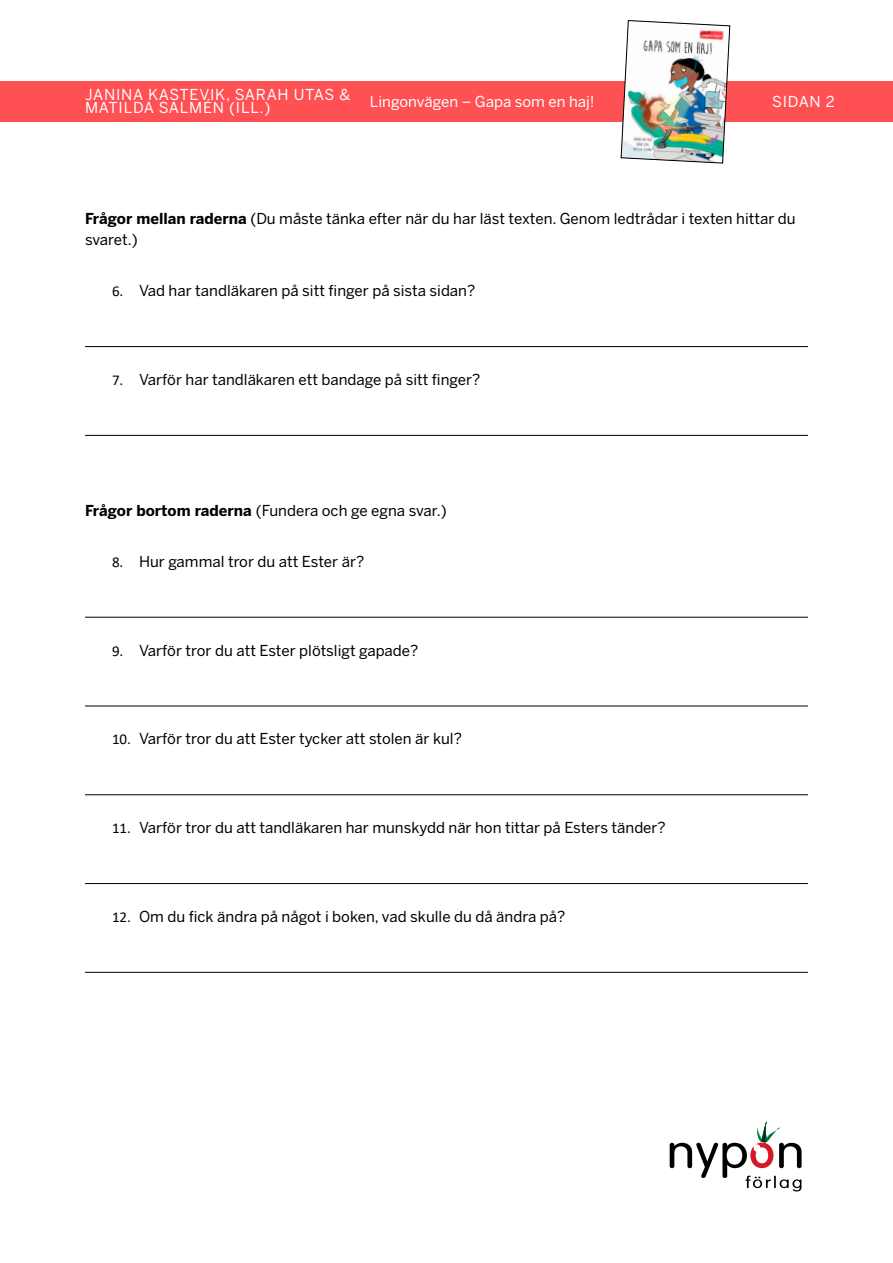
<style>
.page{position:relative;width:893px;height:1263px;background:#fff}
.page>*{position:absolute;margin:0;border:0;box-sizing:border-box;transform-origin:0 0}
.t1{font:15px/21px "Benton Sans";color:#000}
.t2{font:15px/13.5px "Benton Sans";letter-spacing:.035em;color:#fff}
.t3{font:15px "Benton Sans";color:#fff}
.s1{font-weight:700}
.s2{font-family:"Calibri"}
</style>
<div class="page">
<div style="left:0;top:81px;width:893px;height:40px;background:#ff5054"></div>
<svg style="left:670px;top:1121px;width:132px;height:70px"></svg>
<img style="left:621px;top:20px;width:109px;height:144px">
<hr style="left:85px;top:346px;width:723px;height:1px;background:#000">
<hr style="left:85px;top:435px;width:723px;height:1px;background:#000">
<hr style="left:85px;top:617px;width:723px;height:1px;background:#000">
<hr style="left:85px;top:706px;width:723px;height:1px;background:#000">
<hr style="left:85px;top:794px;width:723px;height:1px;background:#000">
<hr style="left:85px;top:883px;width:723px;height:1px;background:#000">
<hr style="left:85px;top:972px;width:723px;height:1px;background:#000">
<p class="t2" style="left:85px;top:88px;width:267px">JANINA KASTEVIK, SARAH UTAS &amp;<br>MATILDA SALMÉN (ILL.)</p>
<p class="t3" style="left:370px;top:93px;width:226px">Lingonvägen – Gapa som en haj!</p>
<p class="t2" style="left:772px;top:95px;width:64px">SIDAN 2</p>
<p class="t1" style="left:85px;top:209px;width:712px"><span class="s1">Frågor mellan raderna</span> (Du måste tänka efter när du har läst texten. Genom ledtrådar i texten hittar du svaret.)</p>
<p class="t1" style="left:112px;top:281px;width:365px"><span class="s2">6.</span> Vad har tandläkaren på sitt finger på sista sidan?</p>
<p class="t1" style="left:112px;top:369px;width:370px"><span class="s2">7.</span> Varför har tandläkaren ett bandage på sitt finger?</p>
<p class="t1" style="left:85px;top:500px;width:363px"><span class="s1">Frågor bortom raderna</span> (Fundera och ge egna svar.)</p>
<p class="t1" style="left:112px;top:551px;width:254px"><span class="s2">8.</span> Hur gammal tror du att Ester är?</p>
<p class="t1" style="left:112px;top:640px;width:308px"><span class="s2">9.</span> Varför tror du att Ester plötsligt gapade?</p>
<p class="t1" style="left:112px;top:729px;width:351px"><span class="s2">10.</span> Varför tror du att Ester tycker att stolen är kul?</p>
<p class="t1" style="left:112px;top:817px;width:555px"><span class="s2">11.</span> Varför tror du att tandläkaren har munskydd när hon tittar på Esters tänder?</p>
<p class="t1" style="left:112px;top:906px;width:455px"><span class="s2">12.</span> Om du fick ändra på något i boken, vad skulle du då ändra på?</p>
</div>
